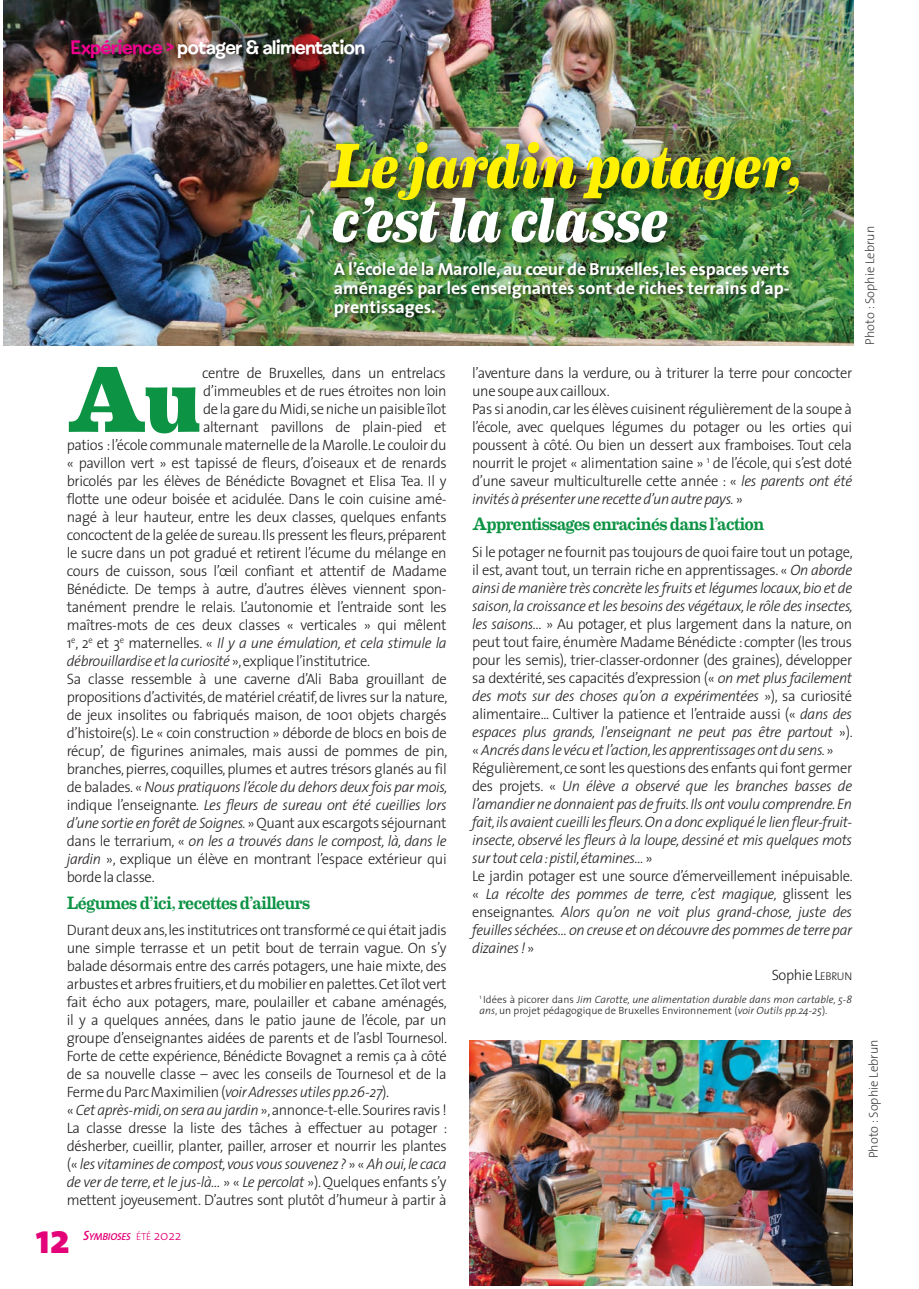
<style>
.page{position:relative;width:919px;height:1289px;background:#fff}
.page>*{position:absolute;margin:0;border:0;box-sizing:border-box;transform-origin:0 0}
.t1{font:800 93.3px "Eames Century Modern";color:#0d9344}
.t2{font:italic 700 63px "Eames Century Modern";letter-spacing:-.03em;color:#fff101}
.t3{font:italic 700 63px "Eames Century Modern";letter-spacing:-.025em;color:#fff}
.t4{font:800 42px "The Sans";color:#e40278}
.t5{font:19.5px "Shag Lounge";letter-spacing:-.015em;color:#fff}
.t6{font:500 18px "Eames Century Modern";letter-spacing:-.03em;color:#0d9344}
.t7{font:700 17.4px/18.8px "The Sans";letter-spacing:-.005em;color:#fff;text-align:justify}
.t8{font:300 15px/18px "The Sans";letter-spacing:-.025em;color:#231f20}
.t9{font:italic 300 15px/18px "The Sans";letter-spacing:-.025em;color:#231f20}
.t10{font:200 12.75px "The Sans";color:#231f20}
.t11{font:italic 300 10.5px/11.2px "The Sans";color:#231f20}
.t12{font:italic 600 10.2px "The Sans";letter-spacing:-.02em;color:#e40278}
.s1{color:#ed028c}
.s2{font-style:normal}
.s3{font-style:italic}
.s4{font-size:13.5px}
.s5{font-weight:300;font-style:normal}
.s6{font-weight:300;font-style:normal;font-size:13.5px}
.s7{font-size:11.25px}
</style>
<div class="page">
<img style="left:4px;top:0;width:849px;height:346px">
<img style="left:312px;top:253px;width:504px;height:93px">
<img style="left:317px;top:120px;width:537px;height:173px">
<img style="left:469px;top:1040px;width:383px;height:245px">
<img style="left:35px;top:30px;width:408px;height:53px">
<h3 class="t5" style="left:71px;top:42px;width:295px"><span class="s1">Expérience &gt;</span> potager &amp; alimentation</h3>
<h2 class="t2" style="left:331px;top:144px;width:474px">Le jardin potager,</h2>
<h2 class="t3" style="left:331px;top:198px;width:339px">c’est la classe</h2>
<p class="t7" style="left:334px;top:261px;width:457px">A l’école de la Marolle, au cœur de Bruxelles, les espaces verts aménagés par les enseignantes sont de riches terrains d’ap&shy;prentissages.</p>
<h1 class="t1" style="left:67px;top:368px;width:135px">Au</h1>
<p class="t8" style="left:202px;top:363px;width:245px">centre de Bruxelles, dans un entrelacs</p>
<p class="t8" style="left:203px;top:381px;width:245px">d’immeubles et de rues étroites non loin</p>
<p class="t8" style="left:203px;top:399px;width:245px">de la gare du Midi, se niche un paisible îlot</p>
<p class="t8" style="left:203px;top:417px;width:245px">alternant pavillons de plain-pied et</p>
<p class="t8" style="left:67px;top:435px;width:381px">patios : l’école communale maternelle de la Marolle. Le couloir du</p>
<p class="t8" style="left:67px;top:453px;width:381px">« pavillon vert » est tapissé de fleurs, d’oiseaux et de renards</p>
<p class="t8" style="left:67px;top:471px;width:381px">bricolés par les élèves de Bénédicte Bovagnet et Elisa Tea. Il y</p>
<p class="t8" style="left:67px;top:489px;width:381px">flotte une odeur boisée et acidulée. Dans le coin cuisine amé-</p>
<p class="t8" style="left:67px;top:507px;width:381px">nagé à leur hauteur, entre les deux classes, quelques enfants</p>
<p class="t8" style="left:67px;top:525px;width:381px">concoctent de la gelée de sureau. Ils pressent les fleurs, préparent</p>
<p class="t8" style="left:67px;top:543px;width:381px">le sucre dans un pot gradué et retirent l’écume du mélange en</p>
<p class="t8" style="left:67px;top:561px;width:381px">cours de cuisson, sous l’œil confiant et attentif de Madame</p>
<p class="t8" style="left:67px;top:579px;width:381px">Bénédicte. De temps à autre, d’autres élèves viennent spon-</p>
<p class="t8" style="left:67px;top:597px;width:381px">tanément prendre le relais. L’autonomie et l’entraide sont les</p>
<p class="t8" style="left:67px;top:615px;width:381px">maîtres-mots de ces deux classes « verticales » qui mêlent</p>
<p class="t9" style="left:67px;top:633px;width:381px"><span class="s2">1</span><sup>e</sup><span class="s2">, 2</span><sup>e</sup> <span class="s2">et 3</span><sup>e</sup> <span class="s2">maternelles. «</span> Il y a une émulation, et cela stimule la</p>
<p class="t9" style="left:67px;top:651px;width:305px">débrouillardise et la curiosité <span class="s2">», explique l’institutrice.</span></p>
<p class="t8" style="left:67px;top:669px;width:381px">Sa classe ressemble à une caverne d’Ali Baba grouillant de</p>
<p class="t8" style="left:67px;top:687px;width:382px">propositions d’activités, de matériel créatif, de livres sur la nature,</p>
<p class="t8" style="left:67px;top:705px;width:381px">de jeux insolites ou fabriqués maison, de 1001 objets chargés</p>
<p class="t8" style="left:67px;top:723px;width:381px">d’histoire(s). Le « coin construction » déborde de blocs en bois de</p>
<p class="t8" style="left:67px;top:741px;width:382px">récup’, de figurines animales, mais aussi de pommes de pin,</p>
<p class="t8" style="left:67px;top:759px;width:381px">branches, pierres, coquilles, plumes et autres trésors glanés au fil</p>
<p class="t9" style="left:67px;top:777px;width:382px"><span class="s2">de balades. «</span> Nous pratiquons l’école du dehors deux fois par mois,</p>
<p class="t9" style="left:67px;top:795px;width:381px"><span class="s2">indique l’enseignante</span>. Les fleurs de sureau ont été cueillies lors</p>
<p class="t9" style="left:67px;top:813px;width:381px">d’une sortie en forêt de Soignes. <span class="s2">» Quant aux escargots séjournant</span></p>
<p class="t9" style="left:67px;top:831px;width:381px"><span class="s2">dans le terrarium, «</span> on les a trouvés dans le compost, là, dans le</p>
<p class="t8" style="left:67px;top:849px;width:381px"><span class="s3">jardin</span> », explique un élève en montrant l’espace extérieur qui</p>
<p class="t8" style="left:67px;top:867px;width:89px">borde la classe.</p>
<p class="t6" style="left:67px;top:896px;width:245px">Légumes d’ici, recettes d’ailleurs</p>
<p class="t8" style="left:67px;top:920px;width:382px">Durant deux ans, les institutrices ont transformé ce qui était jadis une simple terrasse et un petit bout de terrain vague. On s’y balade désormais entre des carrés potagers, une haie mixte, des arbustes et arbres fruitiers, et du mobilier en palettes. Cet îlot vert fait écho aux potagers, mare, poulailler et cabane aménagés, il y a quelques années, dans le patio jaune de l’école, par un groupe d’enseignantes aidées de parents et de l’asbl Tournesol.<br>Forte de cette expérience, Bénédicte Bovagnet a remis ça à côté de sa nouvelle classe – avec les conseils de Tournesol et de la Ferme du Parc Maximilien (<span class="s3">voir Adresses utiles pp.26-27</span>).<br>« <span class="s3">Cet après-midi, on sera au jardin</span> », annonce-t-elle. Sourires ravis !<br>La classe dresse la liste des tâches à effectuer au potager : désherber, cueillir, planter, pailler, arroser et nourrir les plantes (« <span class="s3">les vitamines de compost, vous vous souvenez ?</span> » « <span class="s3">Ah oui, le caca de ver de terre, et le jus-là…</span> » « <span class="s3">Le percolat</span> »). Quelques enfants s’y mettent joyeusement. D’autres sont plutôt d’humeur à partir à</p>
<h3 class="t4" style="left:36px;top:1221px;width:36px">12</h3>
<p class="t12" style="left:83px;top:1232px;width:99px"><span class="s4">S</span>YMBIOSES <span class="s5">ÉTÉ</span> <span class="s6">2022</span></p>
<p class="t8" style="left:472px;top:363px;width:381px">l’aventure dans la verdure, ou à triturer la terre pour concocter une soupe aux cailloux.<br>Pas si anodin, car les élèves cuisinent régulièrement de la soupe à l’école, avec quelques légumes du potager ou les orties qui poussent à côté. Ou bien un dessert aux framboises. Tout cela nourrit le projet « alimentation saine » <sup>1</sup> de l’école, qui s’est doté d’une saveur multiculturelle cette année : « <span class="s3">les parents ont été invités à présenter une recette d’un autre pays.</span> »</p>
<p class="t6" style="left:472px;top:518px;width:293px">Apprentissages enracinés dans l’action</p>
<p class="t9" style="left:472px;top:542px;width:382px"><span class="s2">Si le potager ne fournit pas toujours de quoi faire tout un potage, il est, avant tout, un terrain riche en apprentissages. «</span> On aborde ainsi de manière très concrète les fruits et légumes locaux, bio et de saison, la croissance et les besoins des végétaux, le rôle des insectes, les saisons… <span class="s2">» Au potager, et plus largement dans la nature, on peut tout faire, énumère Madame Bénédicte : compter (les trous pour les semis), trier-classer-ordonner (des graines), développer sa dextérité, ses capacités d’expression («</span> on met plus facilement des mots sur des choses qu’on a expérimentées <span class="s2">»), sa curiosité alimentaire... Cultiver la patience et l’entraide aussi («</span> dans des espaces plus grands, l'enseignant ne peut pas être partout <span class="s2">»). «</span> Ancrés dans le vécu et l’action, les apprentissages ont du sens. <span class="s2">» Régulièrement, ce sont les questions des enfants qui font germer des projets. «</span> Un élève a observé que les branches basses de l’amandier ne donnaient pas de fruits. Ils ont voulu comprendre. En fait, ils avaient cueilli les fleurs. On a donc expliqué le lien fleur-fruit&shy;insecte, observé les fleurs à la loupe, dessiné et mis quelques mots sur tout cela : pistil, étamines… <span class="s2">»<br>Le jardin potager est une source d’émerveillement inépuisable. «</span> La récolte des pommes de terre, c’est magique, <span class="s2">glissent les enseignantes</span>. Alors qu’on ne voit plus grand-chose, juste des feuilles séchées… on creuse et on découvre des pommes de terre par dizaines ! <span class="s2">»</span></p>
<p class="t8" style="left:771px;top:965px;width:82px">Sophie L<span class="s7">EBRUN</span></p>
<p class="t11" style="left:479px;top:993px;width:374px"><sup>1</sup> <span class="s2">Idées à picorer dans</span> Jim Carotte, une alimentation durable dans mon cartable, 5-8 ans<span class="s2">, un projet pédagogique de Bruxelles Environnement (</span>voir Outils pp.24-25<span class="s2">).</span></p>
<p class="t10" style="left:864px;top:344px;width:120px;rotate:-90deg">Photo : Sophie Lebrun</p>
<p class="t10" style="left:868px;top:1158px;width:120px;rotate:-90deg">Photo : Sophie Lebrun</p>
</div>
